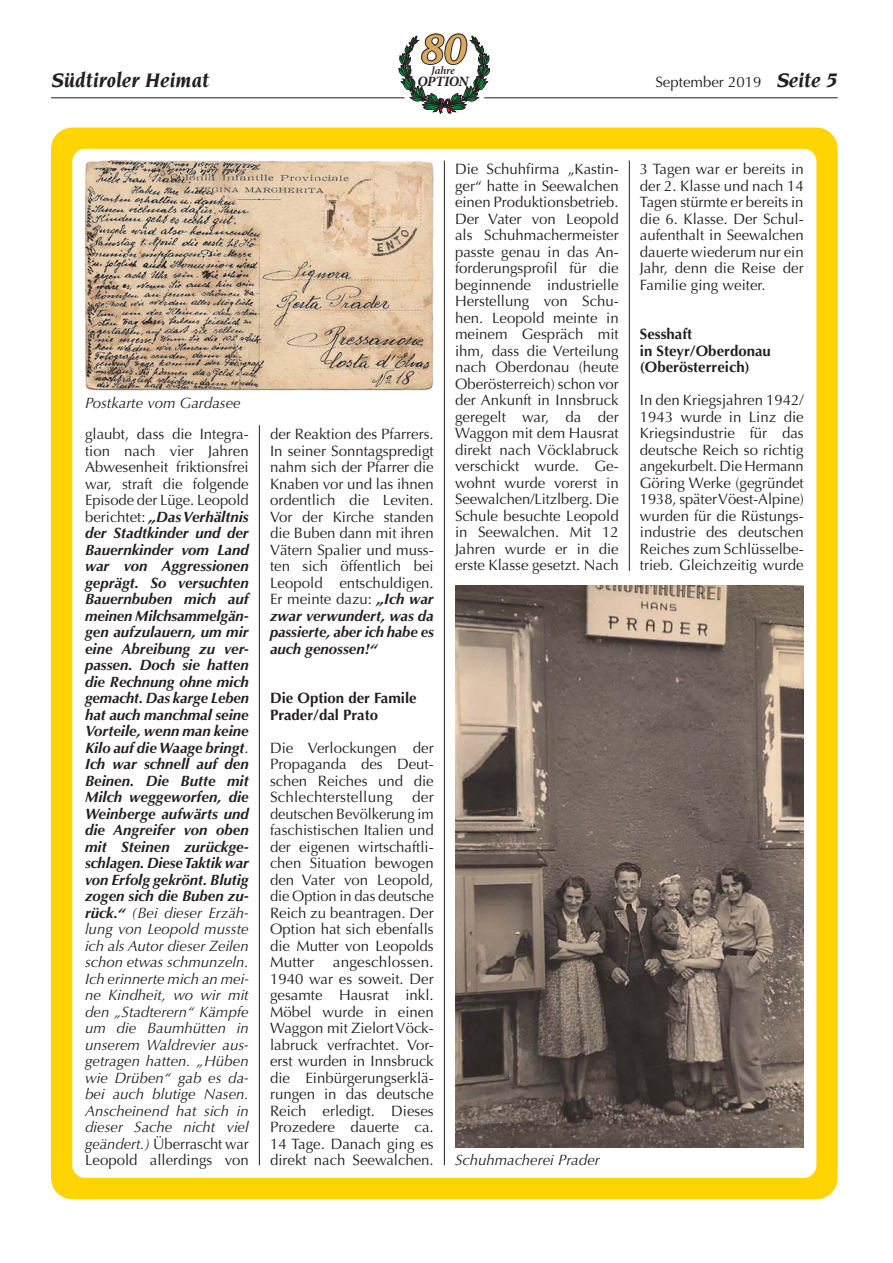
<style>
.page{position:relative;width:893px;height:1263px;background:#fff}
.page>*{position:absolute;margin:0;border:0;box-sizing:border-box;transform-origin:0 0}
.t1{font:italic 700 45px "Neuvarese";color:#daa75b}
.t2{font:italic 700 21px "Neuvarese";color:#231f20}
.t3{font:15px/16.5px "Optima";color:#231f20;text-align:justify}
.t4{font:italic 700 15px/16.5px "Optima";color:#231f20;text-align:justify}
.t5{font:700 15px/16.5px "Optima";color:#231f20}
.t6{font:italic 15px "Optima";color:#231f20}
.t7{font:italic 700 14.25px "Minion Pro";letter-spacing:-.035em;color:#231f20}
.t8{font:italic 600 11.25px "Minion Pro";letter-spacing:-.015em;color:#231f20}
.s1{font-family:"Neuvarese";font-weight:700;font-style:italic;font-size:21px}
.s2{font-weight:400;font-style:normal}
.s3{font-weight:400}
.s4{font-weight:700;font-style:italic}
</style>
<div class="page">
<hr style="left:51px;top:98px;width:787px;height:1px;background:#231f20">
<svg style="left:399px;top:34px;width:91px;height:80px"></svg>
<div style="left:51px;top:128px;width:787px;height:1071px;background:#ffd400;border-radius:21px"></div>
<div style="left:72px;top:149px;width:744px;height:1029px;background:#fff;border-radius:13px"></div>
<hr style="left:629px;top:161px;width:1px;height:410px;background:#231f20">
<hr style="left:259px;top:425px;width:1px;height:740px;background:#231f20">
<hr style="left:444px;top:161px;width:1px;height:1004px;background:#231f20">
<img style="left:455px;top:586px;width:349px;height:561px">
<img style="left:85px;top:161px;width:349px;height:229px">
<h1 class="t1" style="left:418px;top:27px;width:51px">80</h1>
<p class="t8" style="left:431px;top:63px;width:25px">Jahre</p>
<p class="t7" style="left:418px;top:73px;width:52px">OPTION</p>
<h2 class="t2" style="left:51px;top:70px;width:160px">Südtiroler Heimat</h2>
<p class="t3" style="left:655px;top:73px;width:184px">September 2019 <span class="s1">Seite 5</span></p>
<p class="t6" style="left:85px;top:394px;width:157px">Postkarte vom Gardasee</p>
<p class="t4" style="left:85px;top:426px;width:165px"><span class="s2">glaubt, dass die Integra&shy;tion nach vier Jahren Abwesenheit friktionsfrei war, straft die folgende Episode der Lüge. Leopold berichtet:</span> „Das Verhältnis der Stadtkinder und der Bauernkinder vom Land war von Aggressionen geprägt. So versuchten Bauernbuben mich auf meinen Milchsammelgän&shy;gen aufzulauern, um mir eine Abreibung zu ver&shy;passen. Doch sie hatten die Rechnung ohne mich gemacht. Das karge Leben hat auch manchmal seine Vorteile, wenn man keine Kilo auf die Waage bringt<span class="s2">.<br></span>Ich war schnell auf den Beinen. Die Butte mit Milch weggeworfen, die Weinberge aufwärts und die Angreifer von oben mit Steinen zurückge&shy;schlagen. Diese Taktik war von Erfolg gekrönt. Blutig zogen sich die Buben zu&shy;rück.“ <span class="s3">(Bei dieser Erzäh&shy;lung von Leopold musste ich als Autor dieser Zeilen schon etwas schmunzeln.<br>Ich erinnerte mich an mei&shy;ne Kindheit, wo wir mit den „Stadterern“ Kämpfe um die Baumhütten in unserem Waldrevier aus&shy;getragen hatten. „Hüben wie Drüben“ gab es da&shy;bei auch blutige Nasen.<br>Anscheinend hat sich in dieser Sache nicht viel geändert.)</span> <span class="s2">Überrascht war Leopold allerdings von</span></p>
<p class="t3" style="left:270px;top:426px;width:165px">der Reaktion des Pfarrers.<br>In seiner Sonntagspredigt nahm sich der Pfarrer die Knaben vor und las ihnen ordentlich die Leviten.<br>Vor der Kirche standen die Buben dann mit ihren Vätern Spalier und muss&shy;ten sich öffentlich bei Leopold entschuldigen.<br>Er meinte dazu: <span class="s4">„Ich war zwar verwundert, was da passierte, aber ich habe es auch genossen!“</span></p>
<p class="t5" style="left:270px;top:690px;width:148px">Die Option der Famile<br>Prader/dal Prato</p>
<p class="t3" style="left:270px;top:739px;width:165px">Die Verlockungen der Propaganda des Deut&shy;schen Reiches und die Schlechterstellung</p>
<p class="t3" style="left:270px;top:789px;width:165px;text-indent:142px">der deutschen Bevölkerung im faschistischen Italien und der eigenen wirtschaftli&shy;chen Situation bewogen den Vater von Leopold, die Option in das deutsche Reich zu beantragen. Der Option hat sich ebenfalls die Mutter von Leopolds Mutter angeschlossen.<br>1940 war es soweit. Der gesamte Hausrat inkl.<br>Möbel wurde in einen Waggon mit Zielort Vöck&shy;labruck verfrachtet. Vor&shy;erst wurden in Innsbruck die Einbürgerungserklä&shy;rungen in das deutsche Reich erledigt. Dieses Prozedere dauerte ca.<br>14 Tage. Danach ging es direkt nach Seewalchen.</p>
<p class="t3" style="left:455px;top:161px;width:165px">Die Schuhfirma „Kastin&shy;ger“ hatte in Seewalchen einen Produktionsbetrieb.<br>Der Vater von Leopold als Schuhmachermeister passte genau in das An&shy;forderungsprofil für die beginnende industrielle Herstellung von Schu&shy;hen. Leopold meinte in meinem Gespräch mit ihm, dass die Verteilung nach Oberdonau (heute Oberösterreich) schon vor der Ankunft in Innsbruck geregelt war, da der Waggon mit dem Hausrat direkt nach Vöcklabruck verschickt wurde. Ge&shy;wohnt wurde vorerst in Seewalchen/Litzlberg. Die Schule besuchte Leopold in Seewalchen. Mit 12<br>Jahren wurde er in die erste Klasse gesetzt. Nach</p>
<p class="t3" style="left:640px;top:161px;width:165px">3 Tagen war er bereits in der 2. Klasse und nach 14<br>Tagen stürmte er bereits in die 6. Klasse. Der Schul&shy;aufenthalt in Seewalchen dauerte wiederum nur ein Jahr, denn die Reise der Familie ging weiter.</p>
<p class="t5" style="left:640px;top:326px;width:132px">Sesshaft<br>in Steyr/Oberdonau (Oberösterreich)</p>
<p class="t3" style="left:640px;top:392px;width:165px">In den Kriegsjahren 1942/ 1943 wurde in Linz die Kriegsindustrie für das deutsche Reich so richtig angekurbelt. Die Hermann Göring Werke (gegründet 1938, später Vöest-Alpine) wurden für die Rüstungs&shy;industrie des deutschen Reiches zum Schlüsselbe&shy;trieb. Gleichzeitig wurde</p>
<p class="t6" style="left:455px;top:1151px;width:146px">Schuhmacherei Prader</p>
</div>
